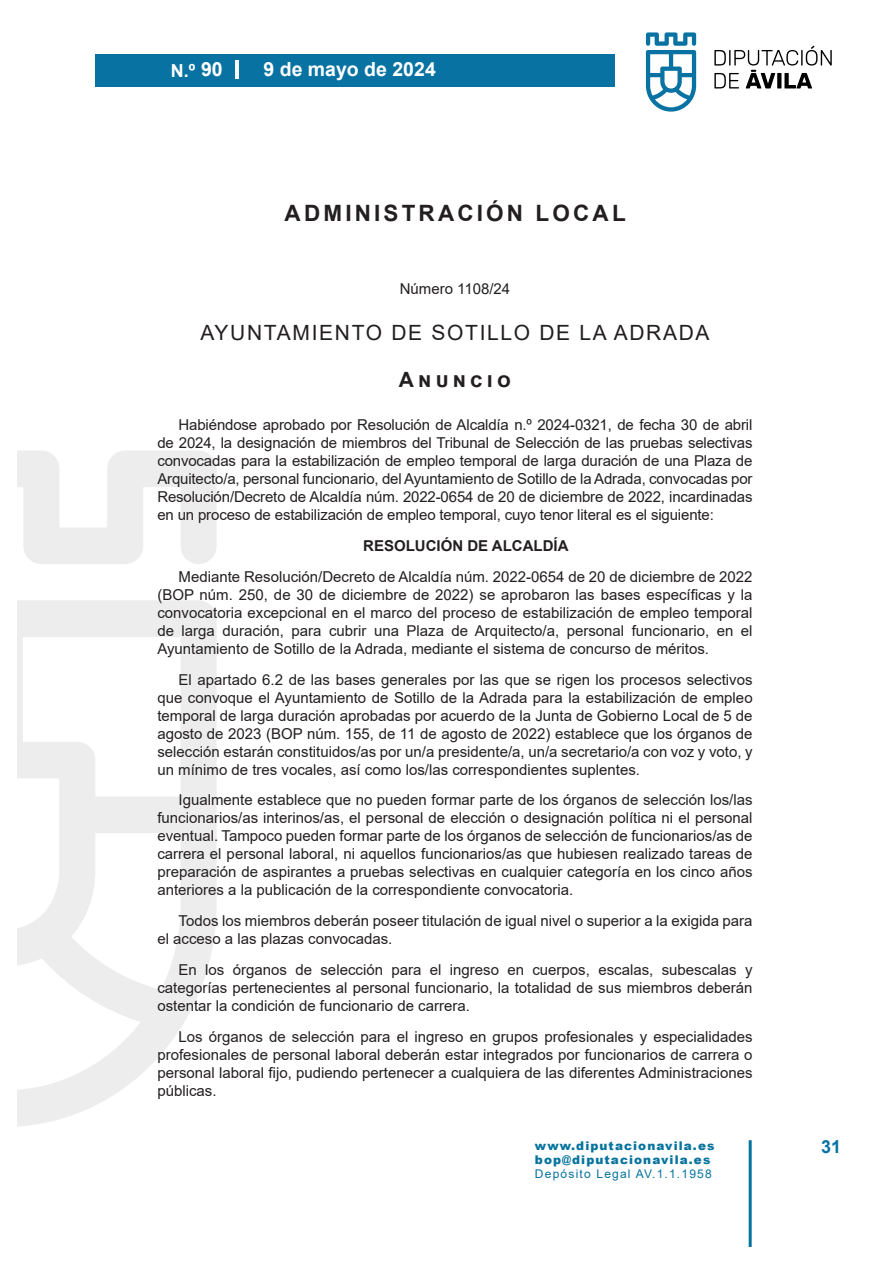
<style>
.page{position:relative;width:893px;height:1263px;background:#fff}
.page>*{position:absolute;margin:0;border:0;box-sizing:border-box;transform-origin:0 0}
.SECCION{font:700 22.5px "Arial";letter-spacing:.14em;color:#231f20}
.ORGANISMO{font:21px "Arial";letter-spacing:.08em;color:#231f20}
.ANUNCIO_1{font:700 21px "Arial";color:#231f20}
.t1{font:700 19.5px "Arial";color:#fff}
.t2{font:700 18px "Arial";color:#fff}
.t3{font:700 18px "Arial";color:#0873a3}
.TEXTO{font:15px/18px "Arial";color:#231f20;text-align:justify}
.TEXTO-2{font:700 15px "Arial";color:#231f20}
.REFERENCIA{font:15px "Arial";color:#231f20}
.t4{font:900 12px "Arial";letter-spacing:.09em;color:#05739e}
.t5{font:12px "Arial";letter-spacing:.1em;color:#05739e}
.s1{font-size:19.5px}
</style>
<div class="page">
<div style="left:95px;top:54px;width:520px;height:33px;background:#0873a3"></div>
<svg style="left:646px;top:32px;width:50px;height:80px"></svg>
<svg style="left:714px;top:46px;width:118px;height:42px"></svg>
<hr style="left:749px;top:1140px;width:3px;height:106px;background:#05739e">
<hr style="left:236px;top:60px;width:3px;height:18px;background:#fff">
<svg style="left:17px;top:451px;width:200px;height:675px"></svg>
<p class="t2" style="left:171px;top:58px;width:53px">N.º <span class="s1">90</span></p>
<h3 class="t1" style="left:263px;top:56px;width:174px">9 de mayo de 2024</h3>
<p class="SECCION" style="left:285px;top:197px;width:343px">ADMINISTRACIÓN LOCAL</p>
<p class="REFERENCIA" style="left:400px;top:278px;width:112px">Número 1108/24</p>
<p class="ORGANISMO" style="left:200px;top:318px;width:511px">AYUNTAMIENTO DE SOTILLO DE LA ADRADA</p>
<p class="ANUNCIO_1" style="left:399px;top:364px;width:114px">Anuncio</p>
<p class="TEXTO" style="left:157px;top:416px;width:597px;text-indent:21px">Habiéndose aprobado por Resolución de Alcaldía n.º 2024-0321, de fecha 30 de abril de 2024, la designación de miembros del Tribunal de Selección de las pruebas selectivas convocadas para la estabilización de empleo temporal de larga duración de una Plaza de Arquitecto/a, personal funcionario, del Ayuntamiento de Sotillo de la Adrada, convocadas por Resolución/Decreto de Alcaldía núm. 2022-0654 de 20 de diciembre de 2022, incardinadas en un proceso de estabilización de empleo temporal, cuyo tenor literal es el siguiente:</p>
<p class="TEXTO-2" style="left:363px;top:535px;width:207px">RESOLUCIÓN DE ALCALDÍA</p>
<p class="TEXTO" style="left:157px;top:567px;width:597px;text-indent:21px">Mediante Resolución/Decreto de Alcaldía núm. 2022-0654 de 20 de diciembre de 2022 (BOP núm. 250, de 30 de diciembre de 2022) se aprobaron las bases específicas y la convocatoria excepcional en el marco del proceso de estabilización de empleo temporal de larga duración, para cubrir una Plaza de Arquitecto/a, personal funcionario, en el Ayuntamiento de Sotillo de la Adrada, mediante el sistema de concurso de méritos.</p>
<p class="TEXTO" style="left:157px;top:670px;width:597px;text-indent:21px">El apartado 6.2 de las bases generales por las que se rigen los procesos selectivos que convoque el Ayuntamiento de Sotillo de la Adrada para la estabilización de empleo temporal de larga duración aprobadas por acuerdo de la Junta de Gobierno Local de 5 de agosto de 2023 (BOP núm. 155, de 11 de agosto de 2022) establece que los órganos de selección estarán constituidos/as por un/a presidente/a, un/a secretario/a con voz y voto, y un mínimo de tres vocales, así como los/las correspondientes suplentes.</p>
<p class="TEXTO" style="left:157px;top:791px;width:597px;text-indent:21px">Igualmente establece que no pueden formar parte de los órganos de selección los/las funcionarios/as interinos/as, el personal de elección o designación política ni el personal eventual. Tampoco pueden formar parte de los órganos de selección de funcionarios/as de carrera el personal laboral, ni aquellos funcionarios/as que hubiesen realizado tareas de preparación de aspirantes a pruebas selectivas en cualquier categoría en los cinco años anteriores a la publicación de la correspondiente convocatoria.</p>
<p class="TEXTO" style="left:157px;top:912px;width:597px;text-indent:21px">Todos los miembros deberán poseer titulación de igual nivel o superior a la exigida para el acceso a las plazas convocadas.</p>
<p class="TEXTO" style="left:157px;top:960px;width:597px;text-indent:21px">En los órganos de selección para el ingreso en cuerpos, escalas, subescalas y categorías pertenecientes al personal funcionario, la totalidad de sus miembros deberán ostentar la condición de funcionario de carrera.</p>
<p class="TEXTO" style="left:157px;top:1027px;width:597px;text-indent:21px">Los órganos de selección para el ingreso en grupos profesionales y especialidades profesionales de personal laboral deberán estar integrados por funcionarios de carrera o personal laboral fijo, pudiendo pertenecer a cualquiera de las diferentes Administraciones públicas.</p>
<p class="t4" style="left:535px;top:1136px;width:181px">www.diputacionavila.es</p>
<p class="t3" style="left:821px;top:1134px;width:22px">31</p>
<p class="t4" style="left:535px;top:1151px;width:177px">bop@diputacionavila.es</p>
<p class="t5" style="left:535px;top:1166px;width:178px">Depósito Legal AV.1.1.1958</p>
</div>
